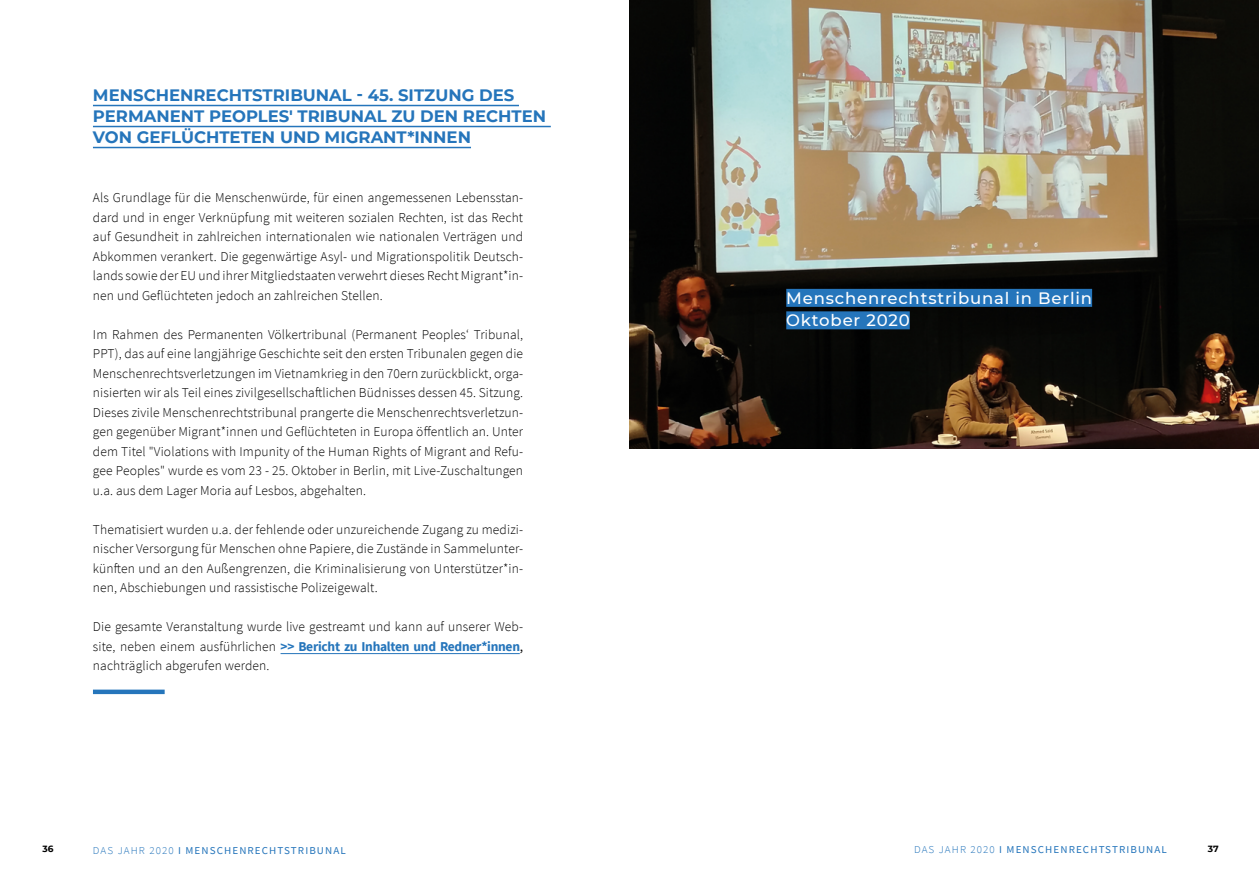
<style>
.page{position:relative;width:1259px;height:893px;background:#fff}
.page>*{position:absolute;margin:0;border:0;box-sizing:border-box;transform-origin:0 0}
.t1{font:700 16.5px/21px "Montserrat";color:#2575bb}
.t2{font:500 16.5px/22.5px "Montserrat";letter-spacing:.05em;color:#fff}
.t3{font:300 13.5px/19.5px "Source Sans Pro";letter-spacing:.01em;color:#000;text-align:justify}
.t4{font:10.5px "Source Sans Pro";letter-spacing:.1em;color:#2575bb;scale:1.05 1}
.t5{font:700 9px "Montserrat";color:#000}
.s1{font-weight:700;color:#2575bb}
.s2{font-weight:400}
.s3{font-weight:300}
</style>
<div class="page">
<hr style="left:280px;top:653px;width:240px;height:1px;background:#2575bb">
<hr style="left:93px;top:105px;width:426px;height:1px;background:#2575bb">
<hr style="left:93px;top:126px;width:458px;height:1px;background:#2575bb">
<hr style="left:93px;top:147px;width:378px;height:1px;background:#2575bb">
<img style="left:629px;top:0;width:630px;height:448px">
<div style="left:786px;top:289px;width:306px;height:18px;background:#2575bb"></div>
<div style="left:786px;top:311px;width:123px;height:18px;background:#2575bb"></div>
<hr style="left:93px;top:690px;width:72px;height:4px;background:#2575bb">
<p class="t1" style="left:93px;top:84px;width:455px">MENSCHENRECHTSTRIBUNAL - 45. SITZUNG DES<br>PERMANENT PEOPLES' TRIBUNAL ZU DEN RECHTEN<br>VON GEFLÜCHTETEN UND MIGRANT*INNEN</p>
<p class="t3" style="left:93px;top:188px;width:432px">Als Grundlage für die Menschenwürde, für einen angemessenen Lebensstan&shy;dard und in enger Verknüpfung mit weiteren sozialen Rechten, ist das Recht auf Gesundheit in zahlreichen internationalen wie nationalen Verträgen und Abkommen verankert. Die gegenwärtige Asyl- und Migrationspolitik Deutsch&shy;lands sowie der EU und ihrer Mitgliedstaaten verwehrt dieses Recht Migrant*in&shy;nen und Geflüchteten jedoch an zahlreichen Stellen.</p>
<p class="t3" style="left:93px;top:324px;width:432px">Im Rahmen des Permanenten Völkertribunal (Permanent Peoples‘ Tribunal, PPT), das auf eine langjährige Geschichte seit den ersten Tribunalen gegen die Menschenrechtsverletzungen im Vietnamkrieg in den 70ern zurückblickt, orga&shy;nisierten wir als Teil eines zivilgesellschaftlichen Büdnisses dessen 45. Sitzung.<br>Dieses zivile Menschenrechtstribunal prangerte die Menschenrechtsverletzun&shy;gen gegenüber Migrant*innen und Geflüchteten in Europa öffentlich an. Unter dem Titel "Violations with Impunity of the Human Rights of Migrant and Refu&shy;gee Peoples" wurde es vom 23 - 25. Oktober in Berlin, mit Live-Zuschaltungen u.a. aus dem Lager Moria auf Lesbos, abgehalten.</p>
<p class="t3" style="left:93px;top:519px;width:432px">Thematisiert wurden u.a. der fehlende oder unzureichende Zugang zu medizi&shy;nischer Versorgung für Menschen ohne Papiere, die Zustände in Sammelunter&shy;künften und an den Außengrenzen, die Kriminalisierung von Unterstützer*in&shy;nen, Abschiebungen und rassistische Polizeigewalt.</p>
<p class="t3" style="left:93px;top:617px;width:432px">Die gesamte Veranstaltung wurde live gestreamt und kann auf unserer Web&shy;site, neben einem ausführlichen <span class="s1">&gt;&gt; Bericht zu Inhalten und Redner*innen</span><span class="s2">, </span>nachträglich abgerufen werden.</p>
<p class="t2" style="left:786px;top:286px;width:307px">Menschenrechtstribunal in Berlin<br>Oktober 2020</p>
<p class="t5" style="left:43px;top:842px;width:13px">36</p>
<p class="t5" style="left:1208px;top:842px;width:12px">37</p>
<p class="t4" style="left:93px;top:844px;width:242px"><span class="s3">DAS JAHR 2020</span> I MENSCHENRECHTSTRIBUNAL</p>
<p class="t4" style="left:914px;top:843px;width:242px"><span class="s3">DAS JAHR 2020</span> I MENSCHENRECHTSTRIBUNAL</p>
</div>
